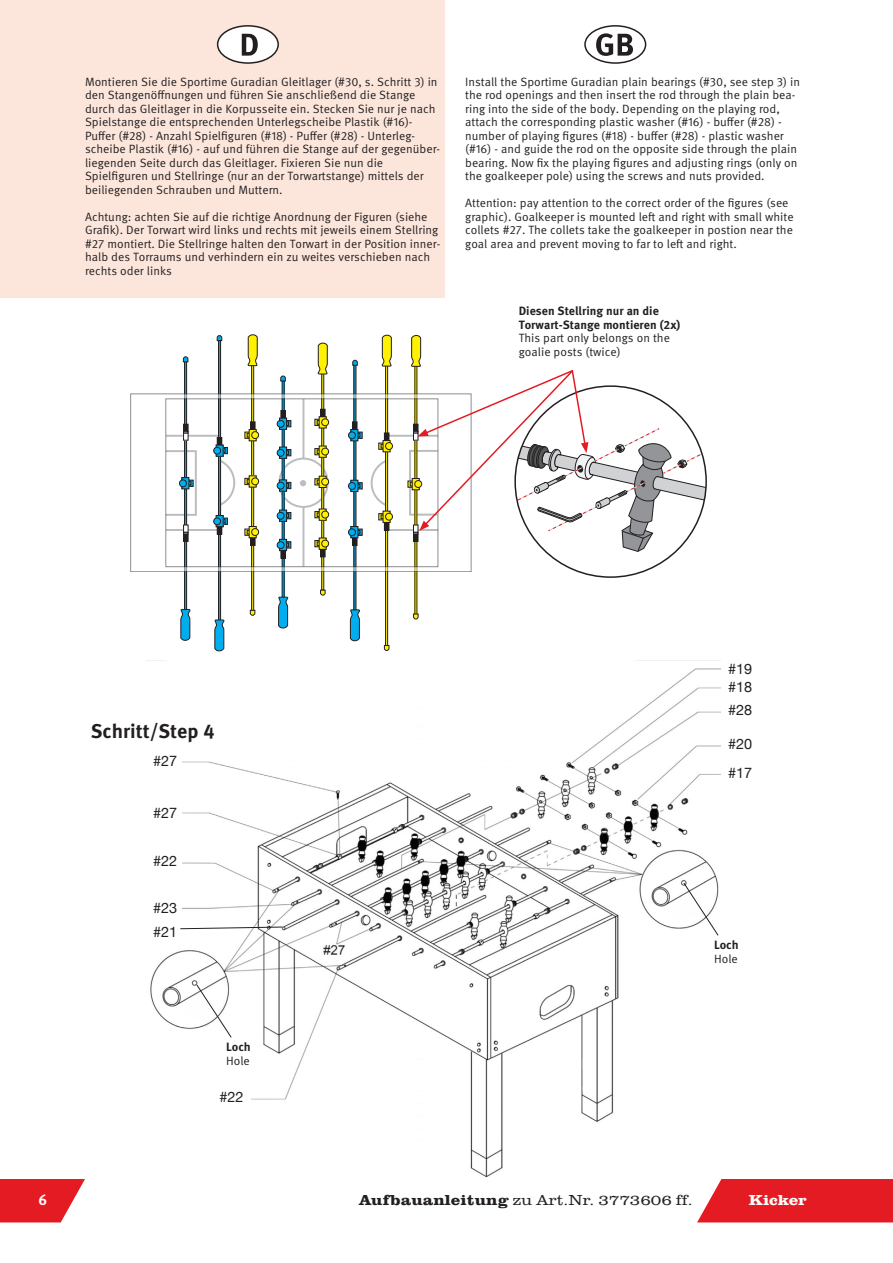
<style>
.page{position:relative;width:893px;height:1263px;background:#fff}
.page>*{position:absolute;margin:0;border:0;box-sizing:border-box;transform-origin:0 0}
.Fließtext_fett_klein{font:700 19.8px "Meta Pro";color:#231f20}
.t1{font:300 15px "Clarendon URW";color:#231f20;scale:1.15 1}
.t2{font:700 15px "Clarendon URW";letter-spacing:-.005em;color:#fff;scale:1.15 1}
.t3{font:700 15px "Meta Pro";color:#fff}
.Fließtext_fett_klein-2{font:14.55px "Helvetica Neue";color:#231f20}
.Fließtext_kleiner{font:12px/13.5px "Meta Pro Norm";color:#231f20}
.Fließtext_Einzug_kle{font:700 12px/13.5px "Meta Pro";color:#231f20}
.Fließtext_Einzug_kle-2{font:12px/13.5px "Meta Pro Norm";color:#231f20}
.s1{font-weight:700}
</style>
<div class="page">
<div style="left:697px;top:1179px;width:196px;height:43px;background:#e41b22"></div>
<svg style="left:0;top:1179px;width:85px;height:43px"></svg>
<img style="left:146px;top:660px;width:605px;height:521px">
<div style="left:0;top:0;width:445px;height:298px;background:#fce6dc"></div>
<div style="left:218px;top:26px;width:60px;height:37px;background:#fff;border-radius:50%"></div>
<div style="left:217px;top:25px;width:62px;height:39px;border:2px solid #231f20;border-radius:50%"></div>
<svg style="left:242px;top:34px;width:16px;height:22px"></svg>
<div style="left:584px;top:25px;width:62px;height:39px;border:2px solid #231f20;border-radius:50%"></div>
<svg style="left:596px;top:33px;width:37px;height:23px"></svg>
<div style="left:385px;top:365px;width:3px;height:281px;border:1px solid #231f20"></div>
<div style="left:321px;top:373px;width:3px;height:217px;border:1px solid #231f20"></div>
<svg style="left:413px;top:613px;width:6px;height:6px"></svg>
<svg style="left:352px;top:360px;width:6px;height:6px"></svg>
<svg style="left:350px;top:609px;width:10px;height:32px"></svg>
<svg style="left:318px;top:342px;width:10px;height:33px"></svg>
<svg style="left:382px;top:335px;width:10px;height:32px"></svg>
<svg style="left:384px;top:645px;width:5px;height:6px"></svg>
<svg style="left:320px;top:590px;width:6px;height:6px"></svg>
<div style="left:184px;top:360px;width:3px;height:251px;border:1px solid #231f20"></div>
<div style="left:218px;top:340px;width:3px;height:281px;border:1px solid #231f20"></div>
<div style="left:251px;top:365px;width:3px;height:246px;border:1px solid #231f20"></div>
<svg style="left:183px;top:356px;width:5px;height:6px"></svg>
<svg style="left:250px;top:610px;width:5px;height:6px"></svg>
<svg style="left:248px;top:334px;width:10px;height:32px"></svg>
<svg style="left:278px;top:596px;width:10px;height:33px"></svg>
<svg style="left:214px;top:619px;width:10px;height:32px"></svg>
<svg style="left:180px;top:609px;width:10px;height:32px"></svg>
<svg style="left:217px;top:335px;width:5px;height:6px"></svg>
<svg style="left:280px;top:375px;width:6px;height:6px"></svg>
<svg style="left:130px;top:394px;width:341px;height:178px"></svg>
<svg style="left:379px;top:514px;width:10px;height:16px"></svg>
<svg style="left:379px;top:433px;width:13px;height:16px"></svg>
<svg style="left:352px;top:422px;width:10px;height:16px"></svg>
<svg style="left:352px;top:529px;width:10px;height:16px"></svg>
<div style="left:352px;top:538px;width:5px;height:8px;border:1px solid #231f20"></div>
<svg style="left:317px;top:542px;width:8px;height:15px"></svg>
<div style="left:320px;top:549px;width:5px;height:8px;border:1px solid #231f20"></div>
<svg style="left:315px;top:409px;width:10px;height:16px"></svg>
<div style="left:320px;top:409px;width:5px;height:8px;border:1px solid #231f20"></div>
<svg style="left:281px;top:542px;width:10px;height:16px"></svg>
<svg style="left:281px;top:411px;width:10px;height:16px"></svg>
<div style="left:281px;top:410px;width:5px;height:8px;border:1px solid #231f20"></div>
<svg style="left:245px;top:422px;width:10px;height:16px"></svg>
<svg style="left:245px;top:529px;width:10px;height:16px"></svg>
<div style="left:250px;top:538px;width:5px;height:8px;border:1px solid #231f20"></div>
<svg style="left:217px;top:518px;width:10px;height:16px"></svg>
<div style="left:217px;top:437px;width:5px;height:8px;background:#231f20"></div>
<div style="left:183px;top:534px;width:5px;height:8px;border:1px solid #231f20"></div>
<svg style="left:183px;top:525px;width:5px;height:16px"></svg>
<svg style="left:183px;top:424px;width:5px;height:16px"></svg>
<svg style="left:408px;top:335px;width:298px;height:217px"></svg>
<svg style="left:683px;top:882px;width:36px;height:54px"></svg>
<svg style="left:196px;top:984px;width:36px;height:54px"></svg>
<svg style="left:180px;top:927px;width:103px;height:2px"></svg>
<p class="Fließtext_kleiner" style="left:85px;top:74px;width:357px">Montieren Sie die Sportime Guradian Gleitlager (#30, s. Schritt 3) in den Stangenöffnungen und führen Sie anschließend die Stange durch das Gleitlager in die Korpusseite ein. Stecken Sie nur je nach Spielstange die entsprechenden Unterlegscheibe Plastik (#16)- Puffer (#28) - Anzahl Spielfiguren (#18) - Puffer (#28) - Unterleg&shy;scheibe Plastik (#16) - auf und führen die Stange auf der gegenüber&shy;liegenden Seite durch das Gleitlager. Fixieren Sie nun die Spielfiguren und Stellringe (nur an der Torwartstange) mittels der beiliegenden Schrauben und Muttern.</p>
<p class="Fließtext_kleiner" style="left:85px;top:209px;width:357px">Achtung: achten Sie auf die richtige Anordnung der Figuren (siehe Grafik). Der Torwart wird links und rechts mit jeweils einem Stellring #27 montiert. Die Stellringe halten den Torwart in der Position inner&shy;halb des Torraums und verhindern ein zu weites verschieben nach rechts oder links</p>
<p class="Fließtext_kleiner" style="left:465px;top:74px;width:336px">Install the Sportime Guradian plain bearings (#30, see step 3) in the rod openings and then insert the rod through the plain bea&shy;ring into the side of the body. Depending on the playing rod, attach the corresponding plastic washer (#16) - buffer (#28) - number of playing figures (#18) - buffer (#28) - plastic washer (#16) - and guide the rod on the opposite side through the plain bearing. Now fix the playing figures and adjusting rings (only on the goalkeeper pole) using the screws and nuts provided.</p>
<p class="Fließtext_kleiner" style="left:465px;top:195px;width:330px">Attention: pay attention to the correct order of the figures (see graphic). Goalkeeper is mounted left and right with small white collets #27. The collets take the goalkeeper in postion near the goal area and prevent moving to far to left and right.</p>
<p class="Fließtext_Einzug_kle" style="left:519px;top:304px;width:163px">Diesen Stellring nur an die<br>Torwart-Stange montieren (2x)</p>
<p class="Fließtext_Einzug_kle-2" style="left:519px;top:331px;width:153px">This part only belongs on the goalie posts (twice)</p>
<p class="Fließtext_fett_klein" style="left:91px;top:715px;width:125px">Schritt/Step 4</p>
<p class="Fließtext_fett_klein-2" style="left:153px;top:751px;width:26px">#27</p>
<p class="Fließtext_fett_klein-2" style="left:153px;top:802px;width:26px">#27</p>
<p class="Fließtext_fett_klein-2" style="left:153px;top:851px;width:26px">#22</p>
<p class="Fließtext_fett_klein-2" style="left:153px;top:897px;width:26px">#23</p>
<p class="Fließtext_fett_klein-2" style="left:153px;top:921px;width:26px">#21</p>
<p class="Fließtext_Einzug_kle" style="left:226px;top:1039px;width:26px">Loch</p>
<p class="Fließtext_Einzug_kle-2" style="left:226px;top:1053px;width:25px">Hole</p>
<p class="Fließtext_fett_klein-2" style="left:219px;top:1087px;width:26px">#22</p>
<p class="Fließtext_fett_klein-2" style="left:728px;top:658px;width:26px">#19</p>
<p class="Fließtext_fett_klein-2" style="left:728px;top:677px;width:26px">#18</p>
<p class="Fließtext_fett_klein-2" style="left:728px;top:700px;width:26px">#28</p>
<p class="Fließtext_fett_klein-2" style="left:728px;top:734px;width:26px">#20</p>
<p class="Fließtext_fett_klein-2" style="left:728px;top:763px;width:26px">#17</p>
<p class="Fließtext_Einzug_kle" style="left:714px;top:937px;width:26px">Loch</p>
<p class="Fließtext_Einzug_kle-2" style="left:714px;top:951px;width:25px">Hole</p>
<p class="t3" style="left:38px;top:1188px;width:10px">6</p>
<p class="t1" style="left:359px;top:1190px;width:292px"><span class="s1">Aufbauanleitung</span> zu Art.Nr. 3773606 ff.</p>
<p class="t2" style="left:749px;top:1189px;width:52px">Kicker</p>
</div>
